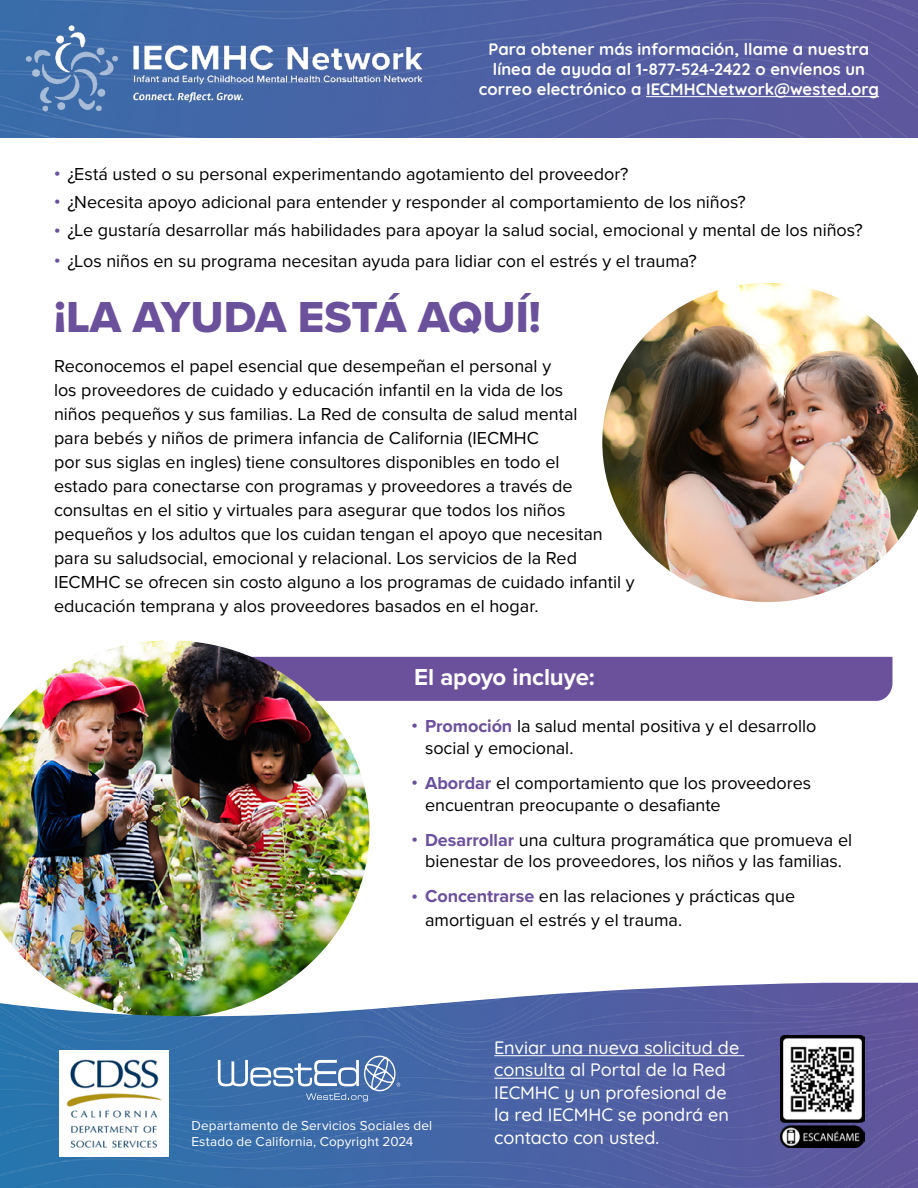
<style>
.page{position:relative;width:918px;height:1188px;background:#fff}
.page>*{position:absolute;margin:0;border:0;box-sizing:border-box;transform-origin:0 0}
.t1{font:45px "Proxima Nova Extrabld";color:#6b509b}
.t2{font:700 24px "Proxima Nova";letter-spacing:-.005em;color:#fff}
.t3{font:18px/24px "Proxima Nova";color:#000}
.t4{font:500 18px/22.5px "Quicksand";letter-spacing:-.005em;color:#fff}
.t5{font:700 16.5px/19.8px "Quicksand";letter-spacing:.005em;color:#fff;text-align:center}
.t6{font:13.5px/16.2px "Proxima Nova";letter-spacing:.015em;color:#fff}
.s1{font-weight:700;color:#6b509b}
</style>
<div class="page">
<div style="left:370px;top:657px;width:523px;height:44px;background:#6b509b"></div>
<img style="left:0;top:640px;width:370px;height:343px">
<img style="left:602px;top:283px;width:316px;height:319px">
<img style="left:0;top:983px;width:918px;height:205px">
<img style="left:0;top:0;width:918px;height:138px">
<img style="left:16px;top:11px;width:426px;height:118px">
<hr style="left:646px;top:96px;width:233px;height:1px;background:#fff">
<img style="left:59px;top:1050px;width:110px;height:107px">
<svg style="left:218px;top:1056px;width:182px;height:45px;background:#6389ba"></svg>
<hr style="left:494px;top:1055px;width:250px;height:1px;background:#fff">
<hr style="left:494px;top:1078px;width:71px;height:1px;background:#fff">
<img style="left:780px;top:1036px;width:84px;height:111px">
<p class="t5" style="left:479px;top:38px;width:402px">Para obtener más información, llame a nuestra línea de ayuda al 1-877-524-2422 o envíenos un correo electrónico a IECMHCNetwork@wested.org</p>
<p class="t3" style="left:54px;top:161px;width:576px"><span class="s1">•</span> ¿Está usted o su personal experimentando agotamiento del proveedor?</p>
<p class="t3" style="left:54px;top:189px;width:693px"><span class="s1">•</span> ¿Necesita apoyo adicional para entender y responder al comportamiento de los niños?</p>
<p class="t3" style="left:54px;top:218px;width:810px"><span class="s1">•</span> ¿Le gustaría desarrollar más habilidades para apoyar la salud social, emocional y mental de los niños?</p>
<p class="t3" style="left:54px;top:248px;width:644px"><span class="s1">•</span> ¿Los niños en su programa necesitan ayuda para lidiar con el estrés y el trauma?</p>
<h1 class="t1" style="left:54px;top:284px;width:488px">¡LA AYUDA ESTÁ AQUÍ!</h1>
<p class="t3" style="left:54px;top:353px;width:582px">Reconocemos el papel esencial que desempeñan el personal y<br>los proveedores de cuidado y educación infantil en la vida de los<br>niños pequeños y sus familias. La Red de consulta de salud mental<br>para bebés y niños de primera infancia de California (IECMHC<br>por sus siglas en ingles) tiene consultores disponibles en todo el<br>estado para conectarse con programas y proveedores a través de consultas en el sitio y virtuales para asegurar que todos los niños pequeños y los adultos que los cuidan tengan el apoyo que necesitan para su saludsocial, emocional y relacional. Los servicios de la Red IECMHC se ofrecen sin costo alguno a los programas de cuidado infantil y educación temprana y alos proveedores basados en el hogar.</p>
<h2 class="t2" style="left:414px;top:659px;width:182px">El apoyo incluye:</h2>
<p class="t3" style="left:425px;top:715px;width:393px;line-height:21.6px;text-indent:-14px"><span class="s1">• Promoción</span> la salud mental positiva y el desarrollo social y emocional.</p>
<p class="t3" style="left:425px;top:771px;width:388px;line-height:21.6px;text-indent:-14px"><span class="s1">• Abordar</span> el comportamiento que los proveedores encuentran preocupante o desafiante</p>
<p class="t3" style="left:412px;top:828px;width:442px;line-height:21.6px;text-align:center"><span class="s1">• Desarrollar</span> una cultura programática que promueva el bienestar de los proveedores, los niños y las familias.</p>
<p class="t3" style="left:425px;top:884px;width:372px;line-height:23.4px;text-indent:-14px"><span class="s1">• Concentrarse</span> en las relaciones y prácticas que amortiguan el estrés y el trauma.</p>
<p class="t6" style="left:191px;top:1117px;width:242px">Departamento de Servicios Sociales del<br>Estado de California, Copyright 2024</p>
<p class="t4" style="left:494px;top:1035px;width:247px">Enviar una nueva solicitud de consulta al Portal de la Red<br>IECMHC y un profesional de la red IECMHC se pondrá en contacto con usted.</p>
</div>
